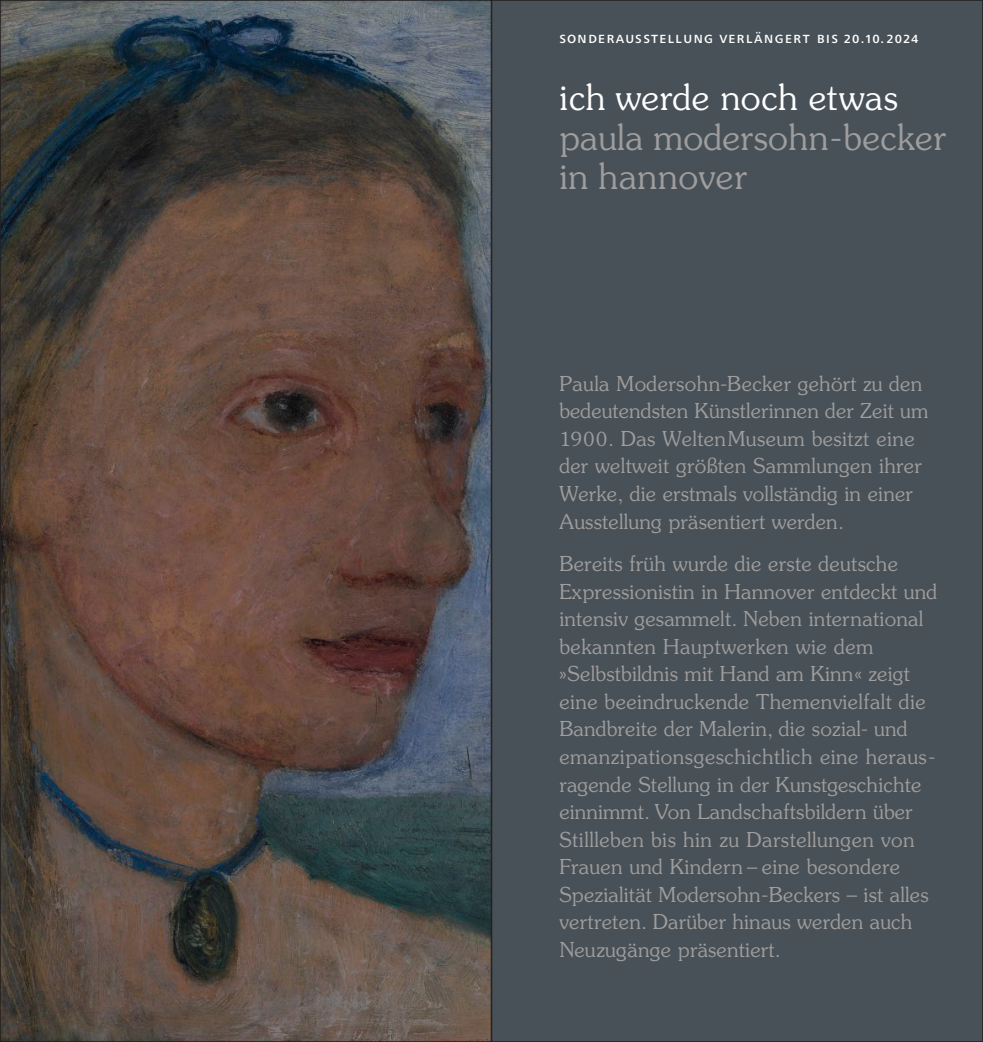
<style>
.page{position:relative;width:983px;height:1042px;background:#fff}
.page>*{position:absolute;margin:0;border:0;box-sizing:border-box;transform-origin:0 0}
.t1{font:300 35.35px/39.4px "Souvenir Std";letter-spacing:.01em;color:#9f9d9d}
.t2{font:300 35.35px "Souvenir Std";letter-spacing:.01em;color:#fff}
.t3{font:300 20.65px/27.5px "Souvenir Std";letter-spacing:.01em;color:#9f9d9d}
.t4{font:500 15.4px "Frutiger Next LTW1 G";letter-spacing:.095em;color:#fff}
.s1{font-size:19.25px}
</style>
<div class="page">
<div style="left:491px;top:0;width:491px;height:1042px;background:#485157"></div>
<img style="left:2px;top:2px;width:487px;height:1038px">
<p class="t4" style="left:559px;top:29px;width:19px">SONDERAU</p>
<p class="t4" style="left:635px;top:29px;width:59px">SSTELLUNG</p>
<p class="t4" style="left:719px;top:29px;width:200px">verlängert BI S 20.10.2024</p>
<h1 class="t2" style="left:559px;top:76px;width:340px">ich werde noch etwas</h1>
<h1 class="t1" style="left:559px;top:117px;width:388px">paula modersohn-becker in hannover</h1>
<p class="t3" style="left:559px;top:370px;width:370px">Paula Modersohn-Becker gehört zu den bedeutendsten Künstlerinnen der Zeit um <span class="s1">1900</span>. Das WeltenMuseum besitzt eine der weltweit größten Sammlungen ihrer Werke, die erstmals vollständig in einer Ausstellung präsentiert werden.</p>
<p class="t3" style="left:559px;top:550px;width:379px">Bereits früh wurde die erste deutsche Expressionistin in Hannover entdeckt und intensiv gesammelt. Neben international bekannten Hauptwerken wie dem »Selbstbildnis mit Hand am Kinn« zeigt eine beeindruckende Themenvielfalt die Bandbreite der Malerin, die sozial- und emanzipationsgeschichtlich eine heraus&shy;ragende Stellung in der Kunstgeschichte einnimmt. Von Landschaftsbildern über Stillleben bis hin zu Darstellungen von Frauen und Kindern – eine besondere Spezialität Modersohn-Beckers – ist alles vertreten. Darüber hinaus werden auch Neuzugänge präsentiert.</p>
</div>
